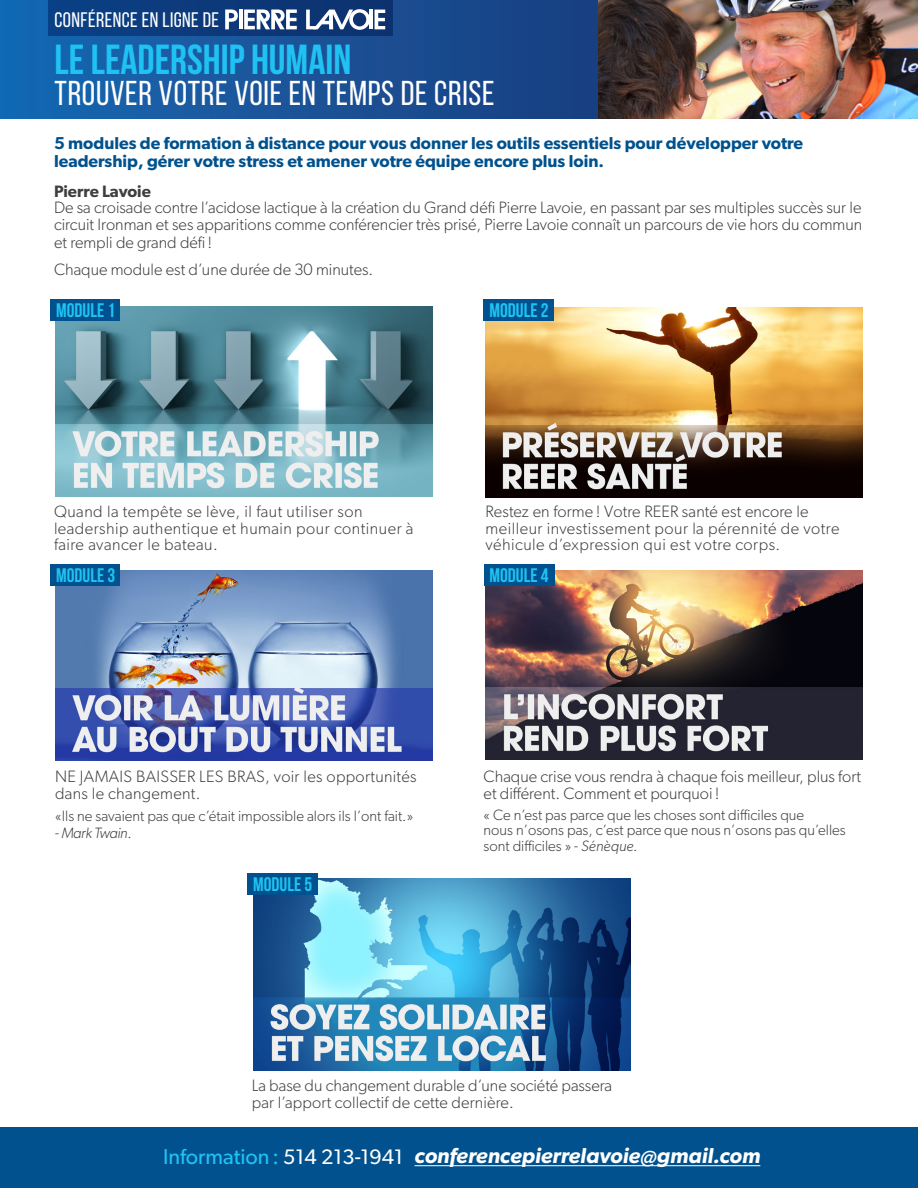
<style>
.page{position:relative;width:918px;height:1188px;background:#fff}
.page>*{position:absolute;margin:0;border:0;box-sizing:border-box;transform-origin:0 0}
.t1{font:700 42px "Bebas Neue";color:#1fc2f3}
.t2{font:34.5px "Bebas Neue";letter-spacing:.02em;color:#fff}
.t3{font:italic 600 21.6px "Gibson";color:#fff}
.t4{font:21px "Bebas Neue";letter-spacing:.02em;color:#fff}
.t5{font:700 19.65px "Bebas Neue";color:#1fc2f3}
.t6{font:600 17.25px/18px "Gibson";color:#00518d}
.t7{font:300 16.5px/16.5px "Gibson";color:#3e3e3f}
.t8{font:300 16.5px/16.5px "Gibson";letter-spacing:.03em;color:#3e3e3f}
.t9{font:300 16.5px/16.5px "Gibson";letter-spacing:.02em;color:#3e3e3f}
.t10{font:600 16.5px "Gibson";color:#3e3e3f}
.t11{font:300 15px/15px "Gibson";color:#3e3e3f}
.t12{font:italic 300 15px "Gibson";letter-spacing:-.02em;color:#3e3e3f}
.s1{font-style:normal}
.s2{font-style:italic}
.s3{font-weight:400;font-style:normal;color:#1fc2f3}
.s4{font-weight:400;font-style:normal;font-size:21px}
</style>
<div class="page">
<svg style="left:0;top:0;width:598px;height:119px;background:#185297"></svg>
<img style="left:598px;top:0;width:320px;height:119px">
<div style="left:48px;top:0;width:345px;height:36px;background:linear-gradient(to right,#0a4186,#0e316e)"></div>
<div style="left:0;top:1128px;width:918px;height:60px;background:#00518d"></div>
<img style="left:486px;top:307px;width:377px;height:190px">
<hr style="left:415px;top:1165px;width:345px;height:1px;background:#fff">
<img style="left:56px;top:306px;width:377px;height:190px">
<div style="left:50px;top:300px;width:69px;height:21px;background:#00518d"></div>
<img style="left:254px;top:878px;width:377px;height:192px">
<div style="left:247px;top:874px;width:71px;height:21px;background:#00518d"></div>
<div style="left:484px;top:300px;width:70px;height:21px;background:#00518d"></div>
<img style="left:486px;top:570px;width:377px;height:190px">
<div style="left:484px;top:565px;width:71px;height:21px;background:#00518d"></div>
<img style="left:56px;top:570px;width:377px;height:191px">
<div style="left:50px;top:565px;width:69px;height:21px;background:#00518d"></div>
<svg style="left:225px;top:9px;width:13px;height:20px"></svg>
<hr style="left:239px;top:9px;width:4px;height:20px;background:#fff">
<svg style="left:306px;top:9px;width:79px;height:21px"></svg>
<svg style="left:244px;top:9px;width:53px;height:20px"></svg>
<hr style="left:369px;top:9px;width:4px;height:20px;background:#fff">
<p class="t4" style="left:55px;top:8px;width:166px">CONFÉRENCE EN LIGNE DE</p>
<p class="t1" style="left:55px;top:36px;width:298px">LE LEADERSHIP HUMAIN</p>
<p class="t2" style="left:55px;top:74px;width:441px">TROUVER VOTRE VOIE EN TEMPS DE CRISE</p>
<p class="t6" style="left:54px;top:134px;width:751px">5 modules de formation à distance pour vous donner les outils essentiels pour développer votre leadership, gérer votre stress et amener votre équipe encore plus loin.</p>
<p class="t10" style="left:54px;top:181px;width:98px">Pierre Lavoie</p>
<p class="t7" style="left:54px;top:199px;width:810px">De sa croisade contre l’acidose lactique à la création du Grand défi Pierre Lavoie, en passant par ses multiples succès sur le circuit Ironman et ses apparitions comme conférencier très prisé, Pierre Lavoie connaît un parcours de vie hors du commun</p>
<p class="t7" style="left:54px;top:234px;width:160px">et rempli de grand défi !</p>
<p class="t7" style="left:54px;top:261px;width:321px">Chaque module est d’une durée de 30 minutes.</p>
<p class="t5" style="left:56px;top:300px;width:60px">MODULE 1</p>
<p class="t5" style="left:490px;top:300px;width:60px">MODULE 2</p>
<p class="t8" style="left:54px;top:503px;width:361px">Quand la tempête se lève, il faut utiliser son leadership authentique et humain pour continuer à faire avancer le bateau.</p>
<p class="t8" style="left:486px;top:503px;width:355px">Restez en forme ! Votre REER santé est encore le meilleur investissement pour la pérennité de votre véhicule d’expression qui est votre corps.</p>
<p class="t5" style="left:56px;top:565px;width:60px">MODULE 3</p>
<p class="t5" style="left:490px;top:565px;width:60px">MODULE 4</p>
<p class="t9" style="left:55px;top:768px;width:363px">NE JAMAIS BAISSER LES BRAS, voir les opportunités dans le changement.</p>
<p class="t11" style="left:55px;top:808px;width:360px">« Ils ne savaient pas que c’était impossible alors ils l’ont fait. »</p>
<p class="t12" style="left:55px;top:823px;width:78px"><span class="s1">-</span> Mark Twain<span class="s1">.</span></p>
<p class="t5" style="left:253px;top:874px;width:60px">MODULE 5</p>
<p class="t7" style="left:484px;top:768px;width:379px">Chaque crise vous rendra à chaque fois meilleur, plus fort et différent. Comment et pourquoi!</p>
<p class="t11" style="left:484px;top:807px;width:364px">« Ce n’est pas parce que les choses sont difficiles que<br>nous n’osons pas, c’est parce que nous n’osons pas qu’elles</p>
<p class="t11" style="left:484px;top:838px;width:156px">sont difficiles » - <span class="s2">Sénèque.</span></p>
<p class="t7" style="left:252px;top:1077px;width:362px">La base du changement durable d’une société passera par l’apport collectif de cette dernière.</p>
<p class="t3" style="left:163px;top:1142px;width:599px"><span class="s3">Information:</span> <span class="s4">514 213-1941</span> conferencepierrelavoie@gmail.com</p>
</div>
